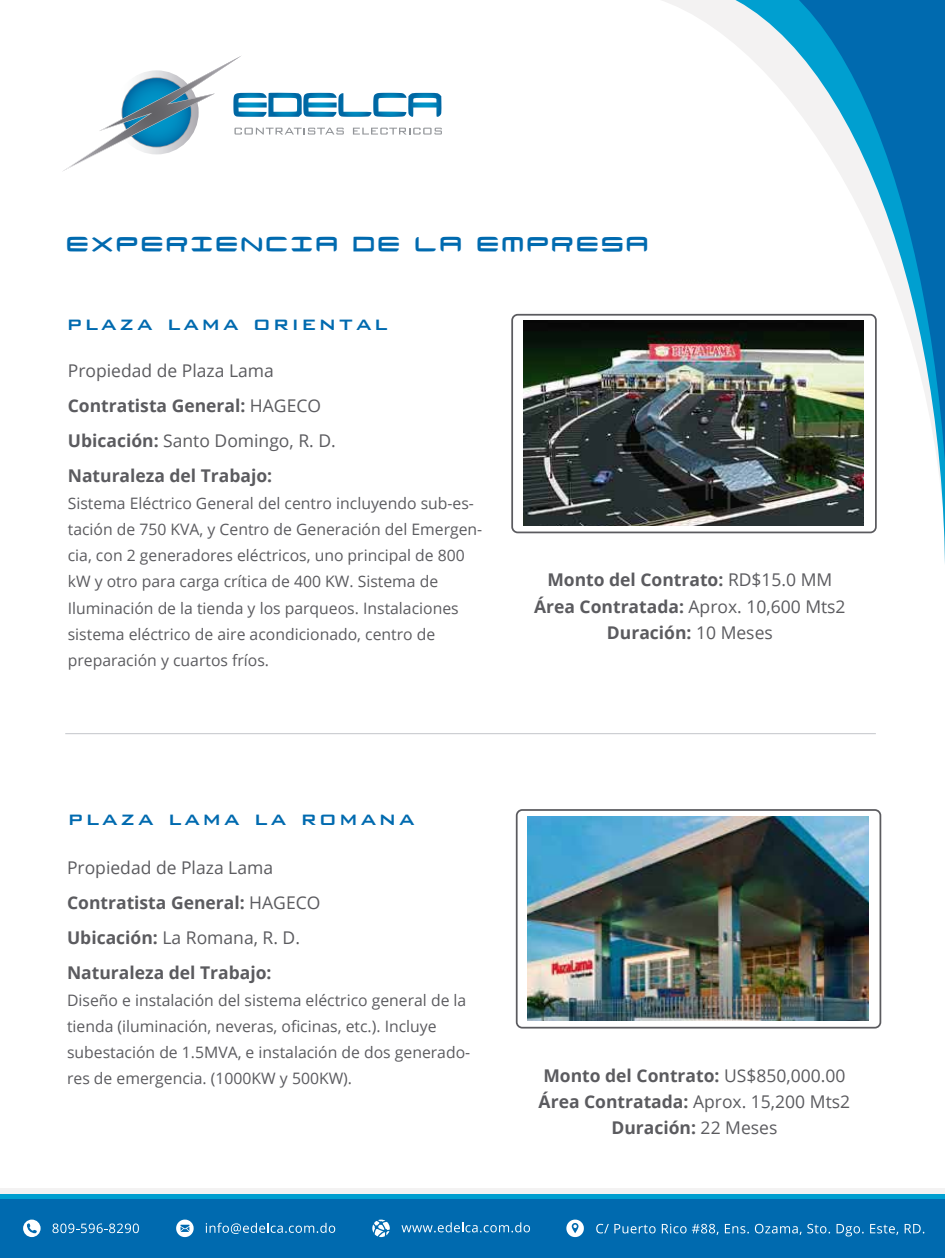
<style>
.page{position:relative;width:945px;height:1260px;background:#fff}
.page>*{position:absolute;margin:0;border:0;box-sizing:border-box;transform-origin:0 0}
.t1{font:35px "Neutronium";letter-spacing:.105em;color:#006aaf}
.t2{font:500 24.5px "Bank Gothic BT";letter-spacing:.105em;color:#006aaf}
.t3{font:700 17.5px/35px "Open Sans";color:#5b5b5f}
.t4{font:15.75px/26.2px "Open Sans";color:#5b5b5f}
.s1{font-weight:400}
</style>
<div class="page">
<svg style="left:700px;top:0;width:245px;height:563px"></svg>
<svg style="left:63px;top:56px;width:379px;height:115px"></svg>
<div style="left:512px;top:315px;width:364px;height:217px;background:#fff;border-radius:6px"></div>
<div style="left:511px;top:314px;width:366px;height:219px;border:2px solid #5b5b5f;border-radius:6px"></div>
<img style="left:523px;top:321px;width:341px;height:204px">
<div style="left:516px;top:809px;width:365px;height:220px;border:2px solid #5b5b5f;border-radius:6px"></div>
<img style="left:528px;top:816px;width:340px;height:204px">
<hr style="left:65px;top:733px;width:811px;height:1px;background:#c3c5ca">
<div style="left:1px;top:1199px;width:944px;height:59px;background:#006aaf"></div>
<div style="left:1px;top:1193px;width:944px;height:6px;background:#009fd0"></div>
<div style="left:1px;top:1188px;width:944px;height:5px;background:#f3f2f2"></div>
<svg style="left:402px;top:1222px;width:128px;height:10px"></svg>
<svg style="left:372px;top:1220px;width:18px;height:17px"></svg>
<svg style="left:596px;top:1224px;width:60px;height:9px"></svg>
<svg style="left:662px;top:1224px;width:57px;height:11px"></svg>
<svg style="left:725px;top:1224px;width:24px;height:10px"></svg>
<svg style="left:755px;top:1224px;width:75px;height:11px"></svg>
<svg style="left:837px;top:1224px;width:27px;height:12px"></svg>
<svg style="left:870px;top:1224px;width:28px;height:11px"></svg>
<svg style="left:905px;top:1224px;width:19px;height:10px"></svg>
<svg style="left:566px;top:1220px;width:18px;height:17px"></svg>
<svg style="left:52px;top:1224px;width:87px;height:9px"></svg>
<svg style="left:23px;top:1220px;width:18px;height:17px"></svg>
<svg style="left:206px;top:1223px;width:129px;height:11px"></svg>
<svg style="left:176px;top:1220px;width:18px;height:17px"></svg>
<h1 class="t1" style="left:67px;top:219px;width:582px">EXPERIENCIA DE LA EMPRESA</h1>
<h2 class="t2" style="left:67px;top:310px;width:322px">plaza lama oriental</h2>
<p class="t3" style="left:68px;top:353px;width:270px"><span class="s1">Propiedad de Plaza Lama<br></span>Contratista General: <span class="s1">HAGECO<br></span>Ubicación: <span class="s1">Santo Domingo, R. D.<br></span>Naturaleza del Trabajo:</p>
<p class="t4" style="left:68px;top:489px;width:416px">Sistema Eléctrico General del centro incluyendo sub-es&shy;tación de 750 KVA, y Centro de Generación del Emergen&shy;cia, con 2 generadores eléctricos, uno principal de 800 kW y otro para carga crítica de 400 KW. Sistema de Iluminación de la tienda y los parqueos. Instalaciones sistema eléctrico de aire acondicionado, centro de preparación y cuartos fríos.</p>
<p class="t3" style="left:534px;top:566px;width:313px;line-height:26.2px;text-align:center">Monto del Contrato: <span class="s1">RD$15.0 MM<br></span>Área Contratada: <span class="s1">Aprox. 10,600 Mts2<br></span>Duración: <span class="s1">10 Meses</span></p>
<h2 class="t2" style="left:68px;top:805px;width:348px">plaza lama la romana</h2>
<p class="t3" style="left:67px;top:850px;width:255px"><span class="s1">Propiedad de Plaza Lama<br></span>Contratista General: <span class="s1">HAGECO<br></span>Ubicación: <span class="s1">La Romana, R. D.<br></span>Naturaleza del Trabajo:</p>
<p class="t4" style="left:67px;top:986px;width:405px">Diseño e instalación del sistema eléctrico general de la tienda (iluminación, neveras, oficinas, etc.). Incluye subestación de 1.5MVA, e instalación de dos generado&shy;res de emergencia. (1000KW y 500KW).</p>
<p class="t3" style="left:539px;top:1062px;width:313px;line-height:26.2px;text-align:center">Monto del Contrato: <span class="s1">US$850,000.00<br></span>Área Contratada: <span class="s1">Aprox. 15,200 Mts2<br></span>Duración: <span class="s1">22 Meses</span></p>
</div>
